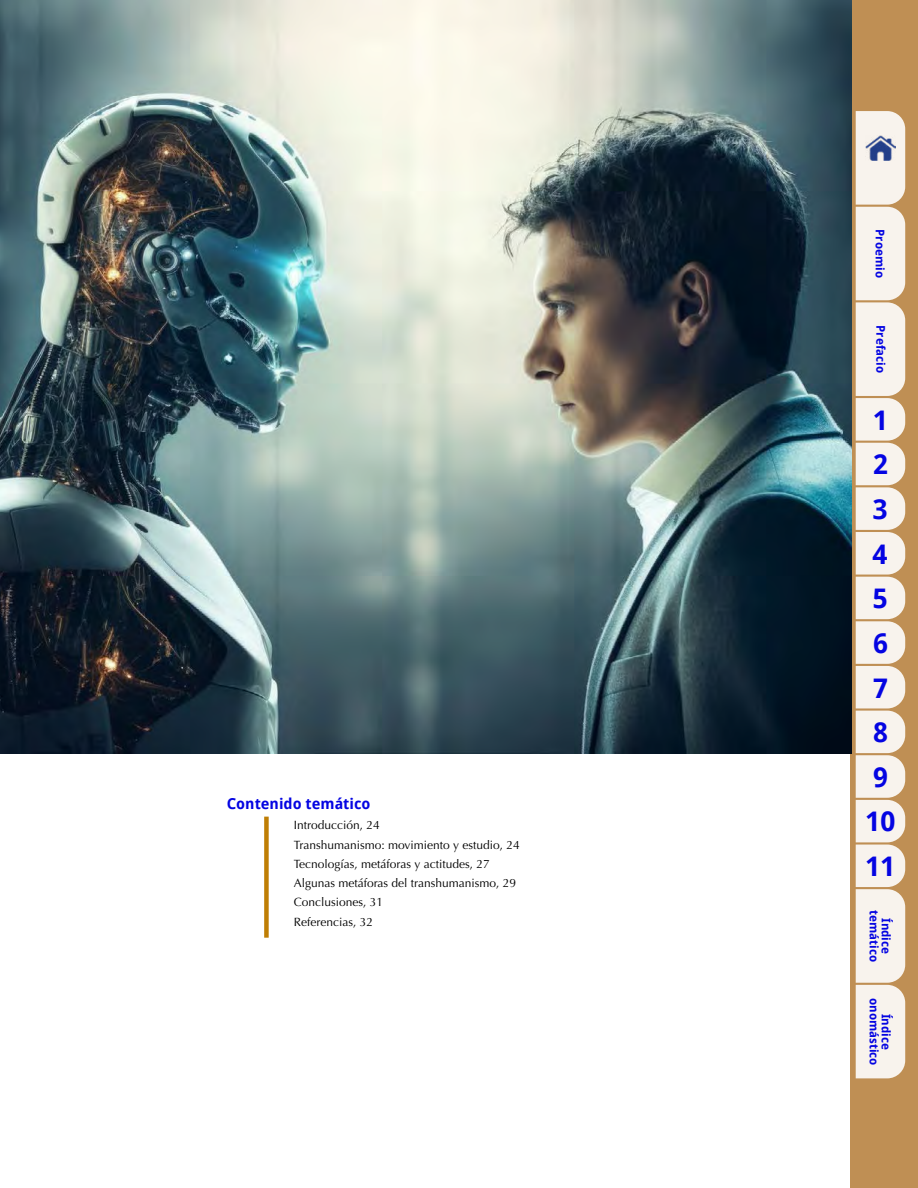
<style>
.page{position:relative;width:918px;height:1188px;background:#fff}
.page>*{position:absolute;margin:0;border:0;box-sizing:border-box;transform-origin:0 0}
.numero_pestaña{font:700 27px "Droid Sans";color:#0404e2}
.t1{font:700 15px "Droid Sans";color:#0404e2}
.t2{font:12px/19.2px "Optima";color:#000}
.t3{font:700 12px/12px "Droid Sans";color:#0404e2;text-align:center}
</style>
<div class="page">
<div style="left:264px;top:817px;width:5px;height:121px;background:#bf7e04"></div>
<img style="left:0;top:0;width:853px;height:753px">
<div style="left:853px;top:0;width:65px;height:1188px;background:#bf8f54"></div>
<svg style="left:855px;top:111px;width:50px;height:968px;background:#f0e7dd"></svg>
<p class="t1" style="left:227px;top:793px;width:145px">Contenido temático</p>
<p class="t2" style="left:294px;top:816px;width:228px">Introducción, 24<br>Transhumanismo: movimiento y estudio, 24<br>Tecnologías, metáforas y actitudes, 27<br>Algunas metáforas del transhumanismo, 29<br>Conclusiones, 31<br>Referencias, 32</p>
<p class="t3" style="left:887px;top:229px;width:50px;rotate:90deg">Proemio</p>
<p class="t3" style="left:885px;top:229px;width:50px;rotate:90deg">Proemio</p>
<p class="t3" style="left:887px;top:325px;width:49px;rotate:90deg">Prefacio</p>
<p class="t3" style="left:885px;top:326px;width:49px;rotate:90deg">Prefacio</p>
<p class="numero_pestaña" style="left:873px;top:401px;width:16px">1</p>
<p class="numero_pestaña" style="left:873px;top:445px;width:16px">2</p>
<p class="numero_pestaña" style="left:873px;top:490px;width:16px">3</p>
<p class="numero_pestaña" style="left:873px;top:535px;width:16px">4</p>
<p class="numero_pestaña" style="left:873px;top:579px;width:16px">5</p>
<p class="numero_pestaña" style="left:873px;top:624px;width:16px">6</p>
<p class="numero_pestaña" style="left:873px;top:669px;width:16px">7</p>
<p class="numero_pestaña" style="left:873px;top:713px;width:16px">8</p>
<p class="numero_pestaña" style="left:873px;top:758px;width:16px">9</p>
<p class="numero_pestaña" style="left:866px;top:803px;width:31px">10</p>
<p class="numero_pestaña" style="left:866px;top:847px;width:31px">11</p>
<p class="t3" style="left:881px;top:910px;width:53px;rotate:90deg">temático</p>
<p class="t3" style="left:891px;top:910px;width:53px;rotate:90deg">Índice temático</p>
<p class="t3" style="left:893px;top:918px;width:38px;rotate:90deg">Índice</p>
<p class="t3" style="left:893px;top:998px;width:69px;rotate:90deg">Índice onomástico</p>
<p class="t3" style="left:891px;top:998px;width:69px;rotate:90deg">Índice onomástico</p>
</div>
